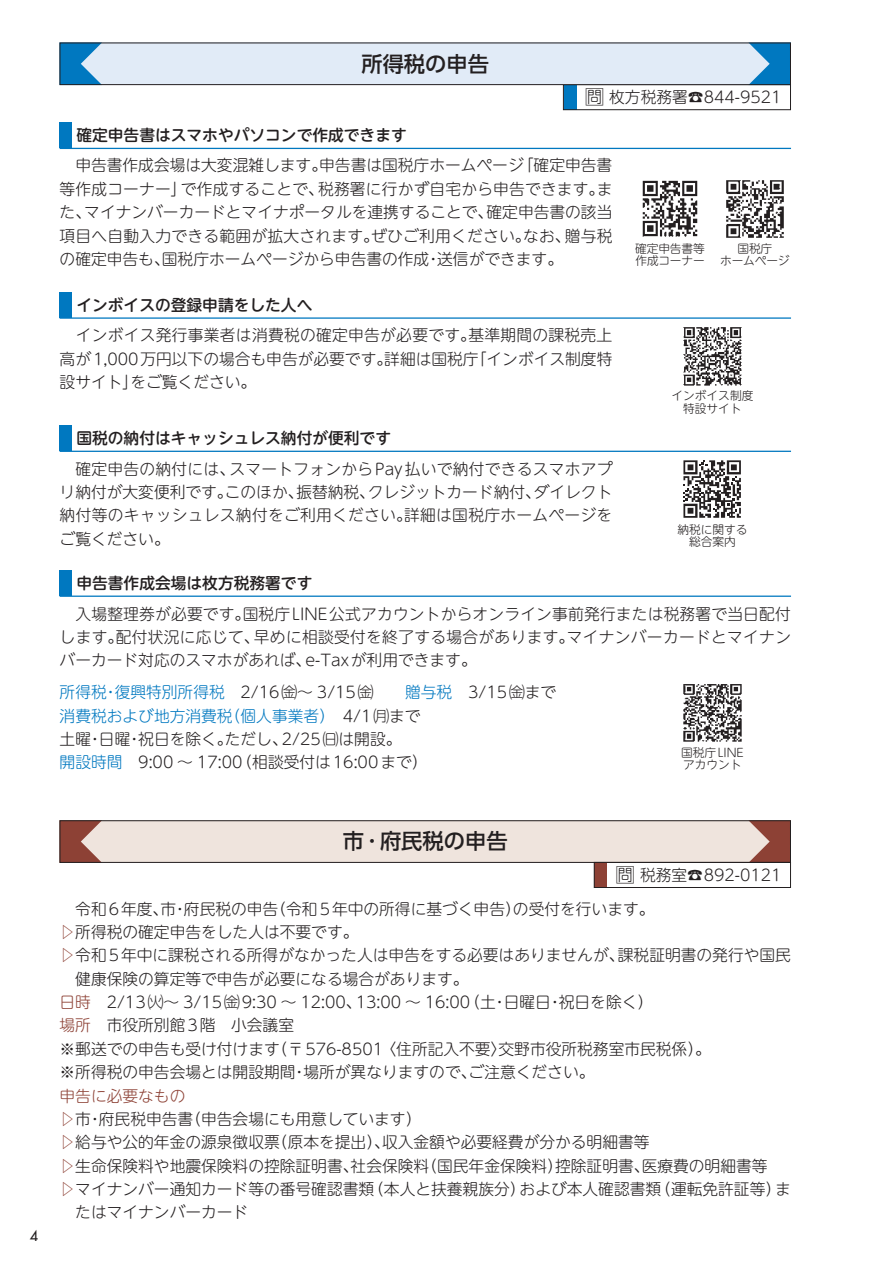
<style>
.page{position:relative;width:893px;height:1263px;background:#fff}
.page>*{position:absolute;margin:0;border:0;box-sizing:border-box;transform-origin:0 0}
.t1{font:500 21.3px "UD Shin Go Pro";color:#231f20}
.t2{font:300 15.75px/23.4px "UD Shin M Go Pro";color:#231f20;text-align:justify}
.t3{font:500 15.75px "UD Shin M Go Pro";color:#231f20}
.t4{font:300 15.75px "UD Shin M Go Pro";color:#8d4135}
.t5{font:500 14.4px "Futura Std";color:#231f20}
.t6{font:300 11.7px/12.1px "UD Shin M Go Pro";color:#231f20;text-align:center}
.s1{font-size:18.9px}
.s2{color:#0078c0}
.s3{color:#8d4135}
</style>
<div class="page">
<div style="left:564px;top:85px;width:12px;height:25px;background:#0078c0"></div>
<div style="left:563px;top:84px;width:228px;height:26px;border:1px solid #231f20"></div>
<div style="left:60px;top:43px;width:731px;height:42px;background:#e1ebf7"></div>
<svg style="left:62px;top:45px;width:38px;height:38px"></svg>
<svg style="left:750px;top:45px;width:39px;height:38px"></svg>
<div style="left:60px;top:43px;width:731px;height:42px;border:1px solid #231f20"></div>
<div style="left:60px;top:820px;width:731px;height:43px;background:#efe4dd"></div>
<svg style="left:62px;top:822px;width:39px;height:39px"></svg>
<svg style="left:750px;top:822px;width:39px;height:39px"></svg>
<div style="left:60px;top:820px;width:731px;height:43px;border:1px solid #231f20"></div>
<div style="left:594px;top:862px;width:13px;height:25px;background:#8d4135"></div>
<div style="left:594px;top:862px;width:197px;height:26px;border:1px solid #231f20"></div>
<div style="left:60px;top:123px;width:12px;height:25px;background:#0078c0"></div>
<hr style="left:60px;top:148px;width:731px;height:1px;background:#0078c0">
<img style="left:642px;top:180px;width:56px;height:57px">
<img style="left:726px;top:180px;width:58px;height:58px">
<div style="left:60px;top:571px;width:12px;height:25px;background:#0078c0"></div>
<hr style="left:60px;top:595px;width:731px;height:2px;background:#0078c0">
<img style="left:683px;top:684px;width:59px;height:58px">
<div style="left:60px;top:293px;width:12px;height:25px;background:#0078c0"></div>
<hr style="left:60px;top:317px;width:731px;height:2px;background:#0078c0">
<img style="left:683px;top:327px;width:59px;height:59px">
<div style="left:60px;top:426px;width:12px;height:25px;background:#0078c0"></div>
<hr style="left:60px;top:451px;width:731px;height:1px;background:#0078c0">
<svg style="left:683px;top:460px;width:58px;height:58px"></svg>
<h1 class="t1" style="left:361px;top:46px;width:129px">所得税の申告</h1>
<p class="t3" style="left:76px;top:122px;width:332px">確定申告書はスマホやパソコンで作成できます</p>
<p class="t2" style="left:585px;top:85px;width:198px"><span class="s1">問</span> 枚方税務署☎844-9521</p>
<p class="t2" style="left:60px;top:153px;width:554px">　申告書作成会場は大変混雑します。申告書は国税庁ホームページ「確定申告書等作成コーナー」で作成することで、税務署に行かず自宅から申告できます。また、マイナンバーカードとマイナポータルを連携することで、確定申告書の該当項目へ自動入力できる範囲が拡大されます。ぜひご利用ください。なお、贈与税の確定申告も、国税庁ホームページから申告書の作成・送信ができます。</p>
<p class="t3" style="left:76px;top:292px;width:237px">インボイスの登録申請をした人へ</p>
<p class="t2" style="left:60px;top:323px;width:554px;text-indent:16px">インボイス発行事業者は消費税の確定申告が必要です。基準期間の課税売上高が1,000万円以下の場合も申告が必要です。詳細は国税庁「インボイス制度特設サイト」をご覧ください。</p>
<p class="t3" style="left:76px;top:425px;width:316px">国税の納付はキャッシュレス納付が便利です</p>
<p class="t2" style="left:60px;top:456px;width:554px">　確定申告の納付には、スマートフォンからPay払いで納付できるスマホアプリ納付が大変便利です。このほか、振替納税、クレジットカード納付、ダイレクト納付等のキャッシュレス納付をご利用ください。詳細は国税庁ホームページをご覧ください。</p>
<p class="t3" style="left:76px;top:570px;width:237px">申告書作成会場は枚方税務署です</p>
<p class="t6" style="left:635px;top:242px;width:71px;text-align:left">確定申告書等作成コーナー</p>
<p class="t6" style="left:720px;top:242px;width:71px">国税庁<br>ホームページ</p>
<p class="t6" style="left:671px;top:389px;width:83px">インボイス制度特設サイト</p>
<p class="t6" style="left:677px;top:522px;width:72px">納税に関する総合案内</p>
<p class="t2" style="left:60px;top:601px;width:733px">　入場整理券が必要です。国税庁LINE公式アカウントからオンライン事前発行または税務署で当日配付します。配付状況に応じて、早めに相談受付を終了する場合があります。マイナンバーカードとマイナンバーカード対応のスマホがあれば、e-Taxが利用できます。</p>
<p class="t2" style="left:60px;top:680px;width:498px;text-align:left"><span class="s2">所得税・復興特別所得税</span>　2/16㈮～ 3/15㈮　　<span class="s2">贈与税</span>　3/15㈮まで<span class="s2">消費税および地方消費税（個人事業者）</span>　4/1㈪まで<br>土曜・日曜・祝日を除く。ただし、2/25㈰は開設。<br><span class="s2">開設時間</span>　9:00 ～ 17:00（相談受付は16:00まで）</p>
<p class="t6" style="left:681px;top:745px;width:64px;text-align:left">国税庁LINEアカウント</p>
<p class="t5" style="left:30px;top:1226px;width:10px">4</p>
<h1 class="t1" style="left:343px;top:824px;width:166px">市･府民税の申告</h1>
<p class="t2" style="left:616px;top:862px;width:167px"><span class="s1">問</span> 税務室☎892-0121</p>
<p class="t2" style="left:60px;top:896px;width:596px">　令和6年度、市・府民税の申告（令和5年中の所得に基づく申告）の受付を行います。</p>
<p class="t2" style="left:60px;top:919px;width:300px"><span class="s3">▷</span>所得税の確定申告をした人は不要です。</p>
<p class="t2" style="left:60px;top:943px;width:733px"><span class="s3">▷</span>令和5年中に課税される所得がなかった人は申告をする必要はありませんが、課税証明書の発行や国民</p>
<p class="t2" style="left:75px;top:966px;width:395px">健康保険の算定等で申告が必要になる場合があります。</p>
<p class="t2" style="left:60px;top:989px;width:595px"><span class="s3">日時</span>　2/13㈫～ 3/15㈮9:30 ～ 12:00、13:00 ～ 16:00（土・日曜日・祝日を除く）</p>
<p class="t2" style="left:60px;top:1013px;width:236px"><span class="s3">場所</span>　市役所別館3階　小会議室</p>
<p class="t2" style="left:60px;top:1036px;width:653px">※郵送での申告も受け付けます（〒576-8501 〈住所記入不要〉交野市役所税務室市民税係）。</p>
<p class="t2" style="left:60px;top:1060px;width:536px">※所得税の申告会場とは開設期間・場所が異なりますので、ご注意ください。</p>
<p class="t4" style="left:60px;top:1083px;width:127px">申告に必要なもの</p>
<p class="t2" style="left:60px;top:1106px;width:363px"><span class="s3">▷</span>市・府民税申告書（申告会場にも用意しています）</p>
<p class="t2" style="left:60px;top:1130px;width:591px"><span class="s3">▷</span>給与や公的年金の源泉徴収票（原本を提出）、収入金額や必要経費が分かる明細書等</p>
<p class="t2" style="left:60px;top:1153px;width:709px"><span class="s3">▷</span>生命保険料や地震保険料の控除証明書、社会保険料（国民年金保険料）控除証明書、医療費の明細書等</p>
<p class="t2" style="left:60px;top:1176px;width:733px"><span class="s3">▷</span>マイナンバー通知カード等の番号確認書類（本人と扶養親族分）および本人確認書類（運転免許証等）ま</p>
<p class="t2" style="left:75px;top:1200px;width:175px">たはマイナンバーカード</p>
</div>
